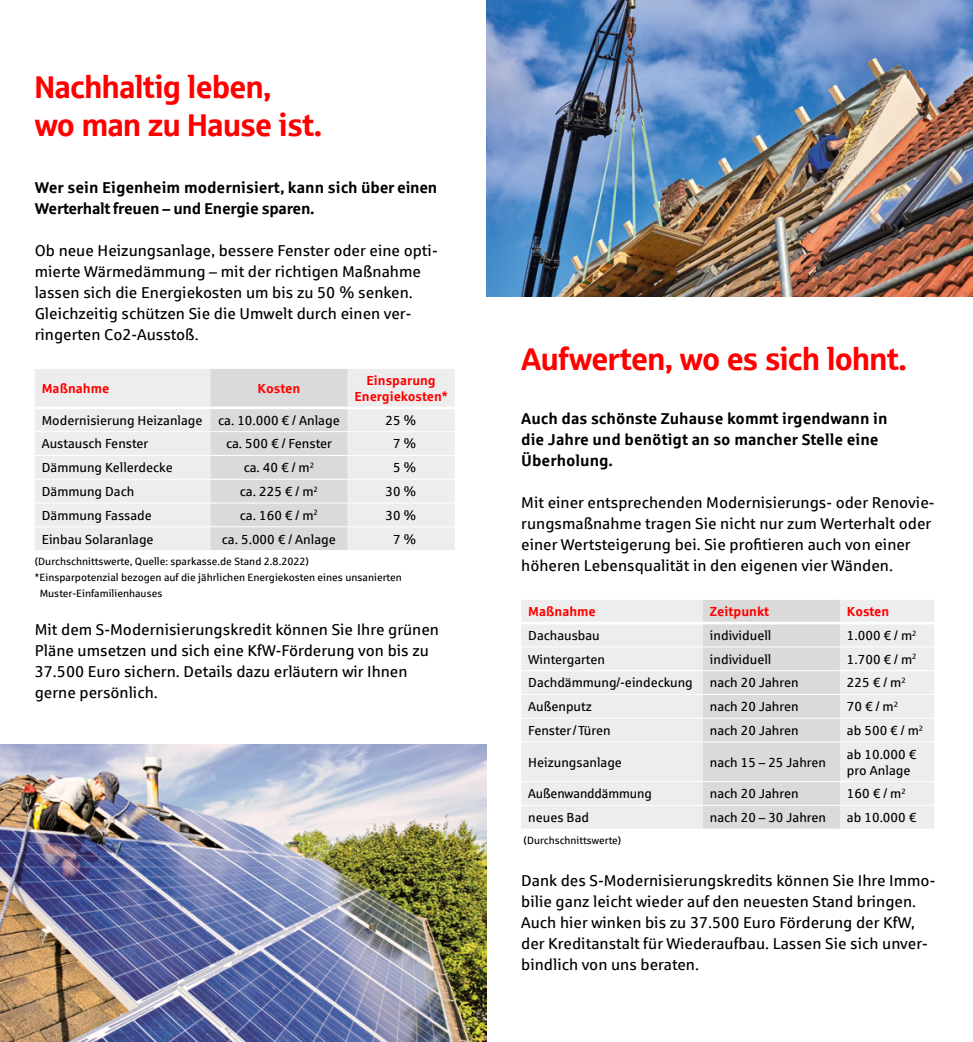
<style>
.page{position:relative;width:973px;height:1042px;background:#fff}
.page>*{position:absolute;margin:0;border:0;box-sizing:border-box;transform-origin:0 0}
.t1{font:31.5px/37.8px "Sparkasse Head";color:#f00}
.t2{font:15.75px/21px "Sparkasse Rg";color:#000}
.t3{font:700 15.75px/21px "Sparkasse Rg";color:#000}
.t4{font:700 15.75px/21px "Sparkasse Rg";letter-spacing:-.02em;color:#000}
.t5{font:13.12px/15.8px "Sparkasse Rg";color:#000}
.t6{font:700 13.12px/15.8px "Sparkasse Rg";color:#f00;text-align:center}
.t7{font:10.5px "Sparkasse Rg";color:#000}
</style>
<div class="page">
<img style="left:0;top:744px;width:486px;height:298px">
<div style="left:35px;top:369px;width:419px;height:181px;background:#ededed"></div>
<div style="left:210px;top:369px;width:137px;height:181px;background:#dadada"></div>
<hr style="left:35px;top:431px;width:175px;height:1px;background:#fff">
<hr style="left:210px;top:431px;width:137px;height:1px;background:#fff">
<hr style="left:347px;top:431px;width:107px;height:1px;background:#fff">
<hr style="left:35px;top:455px;width:175px;height:1px;background:#fff">
<hr style="left:210px;top:455px;width:137px;height:1px;background:#fff">
<hr style="left:347px;top:455px;width:107px;height:1px;background:#fff">
<hr style="left:35px;top:479px;width:175px;height:1px;background:#fff">
<hr style="left:210px;top:479px;width:137px;height:1px;background:#fff">
<hr style="left:347px;top:479px;width:107px;height:1px;background:#fff">
<hr style="left:35px;top:502px;width:175px;height:1px;background:#fff">
<hr style="left:210px;top:502px;width:137px;height:1px;background:#fff">
<hr style="left:347px;top:502px;width:107px;height:1px;background:#fff">
<hr style="left:35px;top:526px;width:175px;height:1px;background:#fff">
<hr style="left:210px;top:526px;width:137px;height:1px;background:#fff">
<hr style="left:347px;top:526px;width:107px;height:1px;background:#fff">
<hr style="left:35px;top:406px;width:175px;height:3px;background:#fff">
<hr style="left:210px;top:406px;width:137px;height:3px;background:#fff">
<hr style="left:347px;top:406px;width:107px;height:3px;background:#fff">
<div style="left:521px;top:600px;width:413px;height:228px;background:#ededed"></div>
<div style="left:702px;top:600px;width:137px;height:228px;background:#dadada"></div>
<hr style="left:521px;top:646px;width:181px;height:1px;background:#fff">
<hr style="left:702px;top:646px;width:137px;height:1px;background:#fff">
<hr style="left:839px;top:646px;width:95px;height:1px;background:#fff">
<hr style="left:521px;top:670px;width:181px;height:1px;background:#fff">
<hr style="left:702px;top:670px;width:137px;height:1px;background:#fff">
<hr style="left:839px;top:670px;width:95px;height:1px;background:#fff">
<hr style="left:521px;top:694px;width:181px;height:1px;background:#fff">
<hr style="left:702px;top:694px;width:137px;height:1px;background:#fff">
<hr style="left:839px;top:694px;width:95px;height:1px;background:#fff">
<hr style="left:521px;top:718px;width:181px;height:1px;background:#fff">
<hr style="left:702px;top:718px;width:137px;height:1px;background:#fff">
<hr style="left:839px;top:718px;width:95px;height:1px;background:#fff">
<hr style="left:521px;top:741px;width:181px;height:1px;background:#fff">
<hr style="left:702px;top:741px;width:137px;height:1px;background:#fff">
<hr style="left:839px;top:741px;width:95px;height:1px;background:#fff">
<hr style="left:521px;top:781px;width:181px;height:1px;background:#fff">
<hr style="left:702px;top:781px;width:137px;height:1px;background:#fff">
<hr style="left:839px;top:781px;width:95px;height:1px;background:#fff">
<hr style="left:521px;top:805px;width:181px;height:1px;background:#fff">
<hr style="left:702px;top:805px;width:137px;height:1px;background:#fff">
<hr style="left:839px;top:805px;width:95px;height:1px;background:#fff">
<hr style="left:521px;top:622px;width:181px;height:2px;background:#fff">
<hr style="left:702px;top:622px;width:137px;height:2px;background:#fff">
<hr style="left:839px;top:622px;width:95px;height:2px;background:#fff">
<img style="left:486px;top:0;width:486px;height:296px">
<h1 class="t1" style="left:35px;top:67px;width:289px">Nachhaltig leben,<br>wo man zu Hause ist.</h1>
<p class="t4" style="left:35px;top:176px;width:404px">Wer sein Eigenheim modernisiert, kann sich über einen<br>Werterhalt freuen – und Energie sparen.</p>
<p class="t2" style="left:35px;top:239px;width:404px">Ob neue Heizungsanlage, bessere Fenster oder eine opti&shy;mierte Wärmedämmung – mit der richtigen Maßnahme lassen sich die Energiekosten um bis zu 50 % senken.<br>Gleichzeitig schützen Sie die Umwelt durch einen ver&shy;ringerten Co2-Ausstoß.</p>
<p class="t6" style="left:42px;top:380px;width:69px">Maßnahme</p>
<p class="t6" style="left:257px;top:380px;width:44px">Kosten</p>
<p class="t6" style="left:354px;top:372px;width:95px">Einsparung<br>Energiekosten*</p>
<p class="t5" style="left:42px;top:412px;width:299px">Modernisierung Heizanlage ca. 10.000 € / Anlage</p>
<p class="t5" style="left:385px;top:412px;width:32px">25 %</p>
<p class="t5" style="left:42px;top:436px;width:108px">Austausch Fenster</p>
<p class="t5" style="left:226px;top:436px;width:108px">ca. 500 € / Fenster</p>
<p class="t5" style="left:393px;top:436px;width:25px">7 %</p>
<p class="t5" style="left:42px;top:459px;width:132px">Dämmung Kellerdecke</p>
<p class="t5" style="left:244px;top:459px;width:72px">ca. 40 € / m<sup>2</sup></p>
<p class="t5" style="left:393px;top:459px;width:25px">5 %</p>
<p class="t5" style="left:42px;top:483px;width:94px">Dämmung Dach</p>
<p class="t5" style="left:240px;top:483px;width:80px">ca. 225 € / m<sup>2</sup></p>
<p class="t5" style="left:385px;top:483px;width:32px">30 %</p>
<p class="t5" style="left:42px;top:507px;width:111px">Dämmung Fassade</p>
<p class="t5" style="left:240px;top:507px;width:80px">ca. 160 € / m<sup>2</sup></p>
<p class="t5" style="left:385px;top:507px;width:32px">30 %</p>
<p class="t5" style="left:42px;top:531px;width:113px">Einbau Solaranlage</p>
<p class="t5" style="left:222px;top:531px;width:116px">ca. 5.000 € / Anlage</p>
<p class="t5" style="left:393px;top:531px;width:25px">7 %</p>
<p class="t7" style="left:35px;top:555px;width:276px">(Durchschnittswerte, Quelle: sparkasse.de Stand 2.8.2022)</p>
<p class="t7" style="left:35px;top:571px;width:368px">*Einsparpotenzial bezogen auf die jährlichen Energiekosten eines unsanierten</p>
<p class="t7" style="left:40px;top:586px;width:124px">Muster-Einfamilienhauses</p>
<p class="t2" style="left:35px;top:619px;width:406px">Mit dem S-Modernisierungskredit können Sie Ihre grünen Pläne umsetzen und sich eine KfW-Förderung von bis zu 37.500 Euro sichern. Details dazu erläutern wir Ihnen gerne persönlich.</p>
<h1 class="t1" style="left:521px;top:339px;width:387px">Aufwerten, wo es sich lohnt.</h1>
<p class="t3" style="left:521px;top:407px;width:368px">Auch das schönste Zuhause kommt irgendwann in die Jahre und benötigt an so mancher Stelle eine<br>Überholung.</p>
<p class="t2" style="left:521px;top:491px;width:414px">Mit einer entsprechenden Modernisierungs- oder Renovie&shy;rungsmaßnahme tragen Sie nicht nur zum Werterhalt oder einer Wertsteigerung bei. Sie profitieren auch von einer höheren Lebensqualität in den eigenen vier Wänden.</p>
<p class="t6" style="left:528px;top:603px;width:69px">Maßnahme</p>
<p class="t6" style="left:709px;top:603px;width:61px">Zeitpunkt</p>
<p class="t6" style="left:846px;top:603px;width:44px">Kosten</p>
<p class="t5" style="left:528px;top:627px;width:73px">Dachausbau</p>
<p class="t5" style="left:709px;top:627px;width:63px">individuell</p>
<p class="t5" style="left:846px;top:627px;width:71px">1.000 € / m<sup>2</sup></p>
<p class="t5" style="left:528px;top:651px;width:78px">Wintergarten</p>
<p class="t5" style="left:709px;top:651px;width:63px">individuell</p>
<p class="t5" style="left:846px;top:651px;width:71px">1.700 € / m<sup>2</sup></p>
<p class="t5" style="left:528px;top:674px;width:166px">Dachdämmung/-eindeckung</p>
<p class="t5" style="left:709px;top:674px;width:90px">nach 20 Jahren</p>
<p class="t5" style="left:846px;top:674px;width:60px">225 € / m<sup>2</sup></p>
<p class="t5" style="left:528px;top:698px;width:65px">Außenputz</p>
<p class="t5" style="left:709px;top:698px;width:90px">nach 20 Jahren</p>
<p class="t5" style="left:846px;top:698px;width:53px">70 € / m<sup>2</sup></p>
<p class="t5" style="left:528px;top:722px;width:84px">Fenster/Türen</p>
<p class="t5" style="left:709px;top:722px;width:90px">nach 20 Jahren</p>
<p class="t5" style="left:846px;top:722px;width:78px">ab 500 € / m<sup>2</sup></p>
<p class="t5" style="left:528px;top:754px;width:95px">Heizungsanlage</p>
<p class="t5" style="left:709px;top:754px;width:118px">nach 15 – 25 Jahren</p>
<p class="t5" style="left:846px;top:746px;width:71px">ab 10.000 € pro Anlage</p>
<p class="t5" style="left:528px;top:785px;width:125px">Außenwanddämmung</p>
<p class="t5" style="left:709px;top:785px;width:90px">nach 20 Jahren</p>
<p class="t5" style="left:846px;top:785px;width:60px">160 € / m<sup>2</sup></p>
<p class="t5" style="left:528px;top:809px;width:62px">neues Bad</p>
<p class="t5" style="left:709px;top:809px;width:118px">nach 20 – 30 Jahren</p>
<p class="t5" style="left:846px;top:809px;width:71px">ab 10.000 €</p>
<p class="t7" style="left:523px;top:833px;width:99px">(Durchschnittswerte)</p>
<p class="t2" style="left:521px;top:869px;width:415px">Dank des S-Modernisierungskredits können Sie Ihre Immo&shy;bilie ganz leicht wieder auf den neuesten Stand bringen.<br>Auch hier winken bis zu 37.500 Euro Förderung der KfW, der Kreditanstalt für Wiederaufbau. Lassen Sie sich unver&shy;bindlich von uns beraten.</p>
</div>
